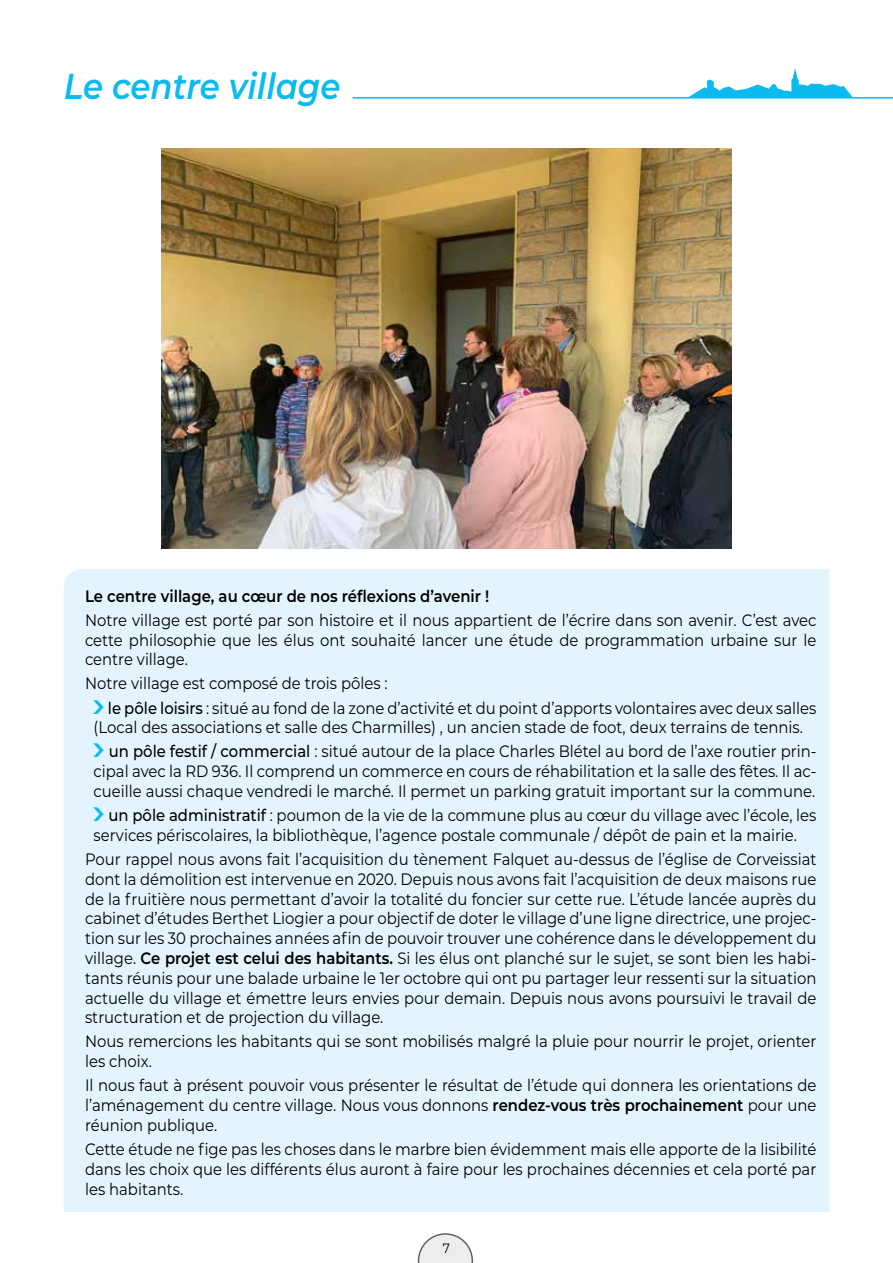
<style>
.page{position:relative;width:893px;height:1263px;background:#fff}
.page>*{position:absolute;margin:0;border:0;box-sizing:border-box;transform-origin:0 0}
.t1{font:italic 600 36px "Montserrat";color:#0bbbef;scale:.9 1}
.t2{font:16.5px/19.8px "Montserrat";color:#000;scale:.9 1}
.t3{font:600 16.5px "Montserrat";color:#000;scale:.9 1}
.t4{font:13.5px "Montserrat";color:#000;scale:.9 1}
.s1{font-family:"Arrowstfb";color:#0bbbef}
.s2{font-weight:500}
.s3{font-weight:600}
</style>
<div class="page">
<svg style="left:418px;top:1233px;width:55px;height:30px"></svg>
<div style="left:64px;top:569px;width:765px;height:643px;background:#e4f4fe"></div>
<svg style="left:688px;top:68px;width:165px;height:29px"></svg>
<hr style="left:353px;top:97px;width:540px;height:2px;background:#0bbbef">
<img style="left:161px;top:149px;width:570px;height:400px">
<h1 class="t1" style="left:64px;top:60px;width:309px">Le centre village</h1>
<p class="t3" style="left:85px;top:584px;width:451px">Le centre village, au cœur de nos réflexions d’avenir !</p>
<p class="t2" style="left:85px;top:609px;width:814px;text-align:justify">Notre village est porté par son histoire et il nous appartient de l’écrire dans son avenir. C’est avec cette philosophie que les élus ont souhaité lancer une étude de programmation urbaine sur le centre village.</p>
<p class="t2" style="left:94px;top:671px;width:805px;line-height:24px;text-indent:-9px">Notre village est composé de trois pôles :<br><span class="s1">M</span> <span class="s2">le pôle loisirs</span> : situé au fond de la zone d’activité et du point d’apports volontaires avec deux salles</p>
<p class="t2" style="left:94px;top:715px;width:805px;line-height:24px">(Local des associations et salle des Charmilles) , un ancien stade de foot, deux terrains de tennis.<br><span class="s1">M</span> <span class="s2">un pôle festif / commercial</span> : situé autour de la place Charles Blétel au bord de l’axe routier prin-</p>
<p class="t2" style="left:94px;top:761px;width:805px">cipal avec la RD 936. Il comprend un commerce en cours de réhabilitation et la salle des fêtes. Il ac&shy;cueille aussi chaque vendredi le marché. Il permet un parking gratuit important sur la commune.</p>
<p class="t2" style="left:94px;top:805px;width:805px"><span class="s1">M</span> <span class="s2">un pôle administratif</span> : poumon de la vie de la commune plus au cœur du village avec l’école, les services périscolaires, la bibliothèque, l’agence postale communale / dépôt de pain et la mairie.</p>
<p class="t2" style="left:85px;top:848px;width:814px;text-align:justify">Pour rappel nous avons fait l’acquisition du tènement Falquet au-dessus de l’église de Corveissiat dont la démolition est intervenue en 2020. Depuis nous avons fait l’acquisition de deux maisons rue de la fruitière nous permettant d’avoir la totalité du foncier sur cette rue. L’étude lancée auprès du cabinet d’études Berthet Liogier a pour objectif de doter le village d’une ligne directrice, une projec&shy;tion sur les 30 prochaines années afin de pouvoir trouver une cohérence dans le développement du village. <span class="s3">Ce projet est celui des habitants.</span> Si les élus ont planché sur le sujet, se sont bien les habi&shy;tants réunis pour une balade urbaine le 1er octobre qui ont pu partager leur ressenti sur la situation actuelle du village et émettre leurs envies pour demain. Depuis nous avons poursuivi le travail de structuration et de projection du village.</p>
<p class="t2" style="left:85px;top:1031px;width:814px">Nous remercions les habitants qui se sont mobilisés malgré la pluie pour nourrir le projet, orienter les choix.</p>
<p class="t2" style="left:85px;top:1075px;width:814px;text-align:justify">Il nous faut à présent pouvoir vous présenter le résultat de l’étude qui donnera les orientations de l’aménagement du centre village. Nous vous donnons <span class="s3">rendez-vous très prochainement</span> pour une réunion publique.</p>
<p class="t2" style="left:85px;top:1138px;width:814px;text-align:justify">Cette étude ne fige pas les choses dans le marbre bien évidemment mais elle apporte de la lisibilité dans les choix que les différents élus auront à faire pour les prochaines décennies et cela porté par les habitants.</p>
<p class="t4" style="left:443px;top:1238px;width:9px">7</p>
</div>
